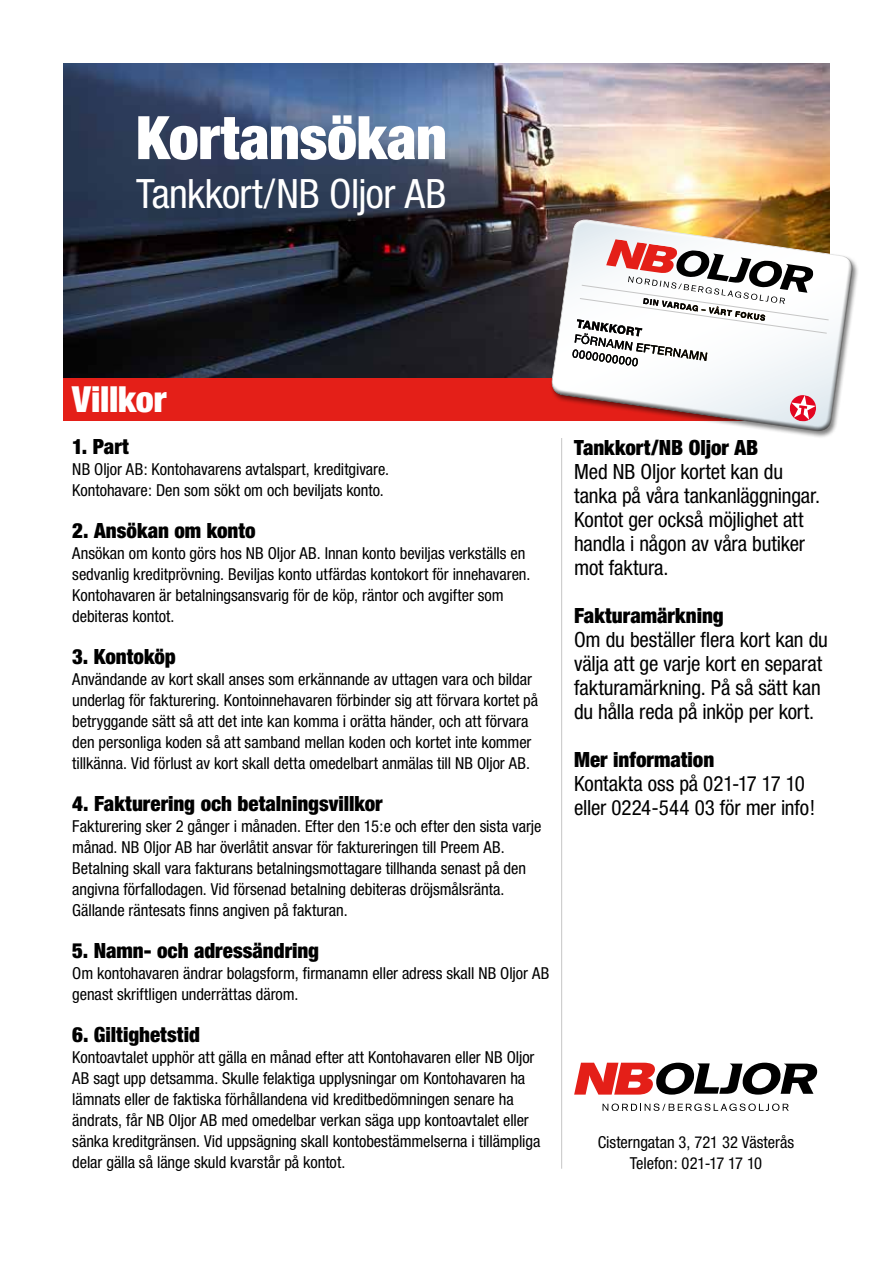
<style>
.page{position:relative;width:893px;height:1263px;background:#fff}
.page>*{position:absolute;margin:0;border:0;box-sizing:border-box;transform-origin:0 0}
.t1{font:900 condensed 60px "Helvetica Neue";letter-spacing:-.005em;color:#fff}
.t2{font:condensed 40.5px "Helvetica Neue";letter-spacing:-.015em;color:#fff}
.t3{font:900 condensed 36px "Helvetica Neue";letter-spacing:-.005em;color:#fff}
.t4{font:condensed 21px/24px "Helvetica Neue";letter-spacing:-.005em;color:#000}
.t5{font:900 condensed 21px "Helvetica Neue";color:#000}
.t6{font:condensed 16.5px/21px "Helvetica Neue";letter-spacing:-.005em;color:#000}
</style>
<div class="page">
<img style="left:64px;top:64px;width:765px;height:314px">
<hr style="left:561px;top:438px;width:1px;height:731px;background:#c6c6c6">
<div style="left:64px;top:378px;width:765px;height:43px;background:#e41f18"></div>
<svg style="left:574px;top:1063px;width:243px;height:31px"></svg>
<svg style="left:603px;top:1103px;width:186px;height:8px"></svg>
<svg style="left:547px;top:215px;width:283px;height:163px"></svg>
<svg style="left:548px;top:219px;width:310px;height:218px"></svg>
<h1 class="t1" style="left:136px;top:101px;width:313px">Kortansökan</h1>
<h2 class="t2" style="left:136px;top:170px;width:312px">Tankkort/NB Oljor AB</h2>
<h3 class="t3" style="left:72px;top:377px;width:96px">Villkor</h3>
<p class="t5" style="left:72px;top:433px;width:58px">1. Part</p>
<p class="t6" style="left:72px;top:458px;width:318px">NB Oljor AB: Kontohavarens avtalspart, kreditgivare.<br>Kontohavare: Den som sökt om och beviljats konto.</p>
<p class="t5" style="left:72px;top:517px;width:185px">2. Ansökan om konto</p>
<p class="t6" style="left:72px;top:542px;width:460px">Ansökan om konto görs hos NB Oljor AB. Innan konto beviljas verkställs en sedvanlig kreditprövning. Beviljas konto utfärdas kontokort för innehavaren.<br>Kontohavaren är betalningsansvarig för de köp, räntor och avgifter som debiteras kontot.</p>
<p class="t5" style="left:72px;top:643px;width:105px">3. Kontoköp</p>
<p class="t6" style="left:72px;top:668px;width:467px">Användande av kort skall anses som erkännande av uttagen vara och bildar underlag för fakturering. Kontoinnehavaren förbinder sig att förvara kortet på betryggande sätt så att det inte kan komma i orätta händer, och att förvara den personliga koden så att samband mellan koden och kortet inte kommer tillkänna. Vid förlust av kort skall detta omedelbart anmälas till NB Oljor AB.</p>
<p class="t5" style="left:72px;top:790px;width:312px">4. Fakturering och betalningsvillkor</p>
<p class="t6" style="left:72px;top:815px;width:471px">Fakturering sker 2 gånger i månaden. Efter den 15:e och efter den sista varje månad. NB Oljor AB har överlåtit ansvar för faktureringen till Preem AB.<br>Betalning skall vara fakturans betalningsmottagare tillhanda senast på den angivna förfallodagen. Vid försenad betalning debiteras dröjsmålsränta.<br>Gällande räntesats finns angiven på fakturan.</p>
<p class="t5" style="left:72px;top:937px;width:248px">5. Namn- och adressändring</p>
<p class="t6" style="left:72px;top:962px;width:478px">Om kontohavaren ändrar bolagsform, firmanamn eller adress skall NB Oljor AB genast skriftligen underrättas därom.</p>
<p class="t5" style="left:72px;top:1021px;width:129px">6. Giltighetstid</p>
<p class="t6" style="left:72px;top:1046px;width:470px">Kontoavtalet upphör att gälla en månad efter att Kontohavaren eller NB Oljor AB sagt upp detsamma. Skulle felaktiga upplysningar om Kontohavaren ha lämnats eller de faktiska förhållandena vid kreditbedömningen senare ha ändrats, får NB Oljor AB med omedelbar verkan säga upp kontoavtalet eller sänka kreditgränsen. Vid uppsägning skall kontobestämmelserna i tillämpliga delar gälla så länge skuld kvarstår på kontot.</p>
<p class="t5" style="left:574px;top:435px;width:186px">Tankkort/NB Oljor AB</p>
<p class="t4" style="left:574px;top:459px;width:248px">Med NB Oljor kortet kan du tanka på våra tankanläggningar.<br>Kontot ger också möjlighet att handla i någon av våra butiker mot faktura.</p>
<p class="t5" style="left:574px;top:603px;width:151px">Fakturamärkning</p>
<p class="t4" style="left:574px;top:627px;width:255px">Om du beställer flera kort kan du välja att ge varje kort en separat fakturamärkning. På så sätt kan du hålla reda på inköp per kort.</p>
<p class="t5" style="left:574px;top:747px;width:142px">Mer information</p>
<p class="t4" style="left:574px;top:771px;width:243px">Kontakta oss på 021-17 17 10 eller 0224-544 03 för mer info!</p>
<p class="t6" style="left:598px;top:1131px;width:198px;text-align:center">Cisterngatan 3, 721 32 Västerås<br>Telefon: 021-17 17 10</p>
</div>
